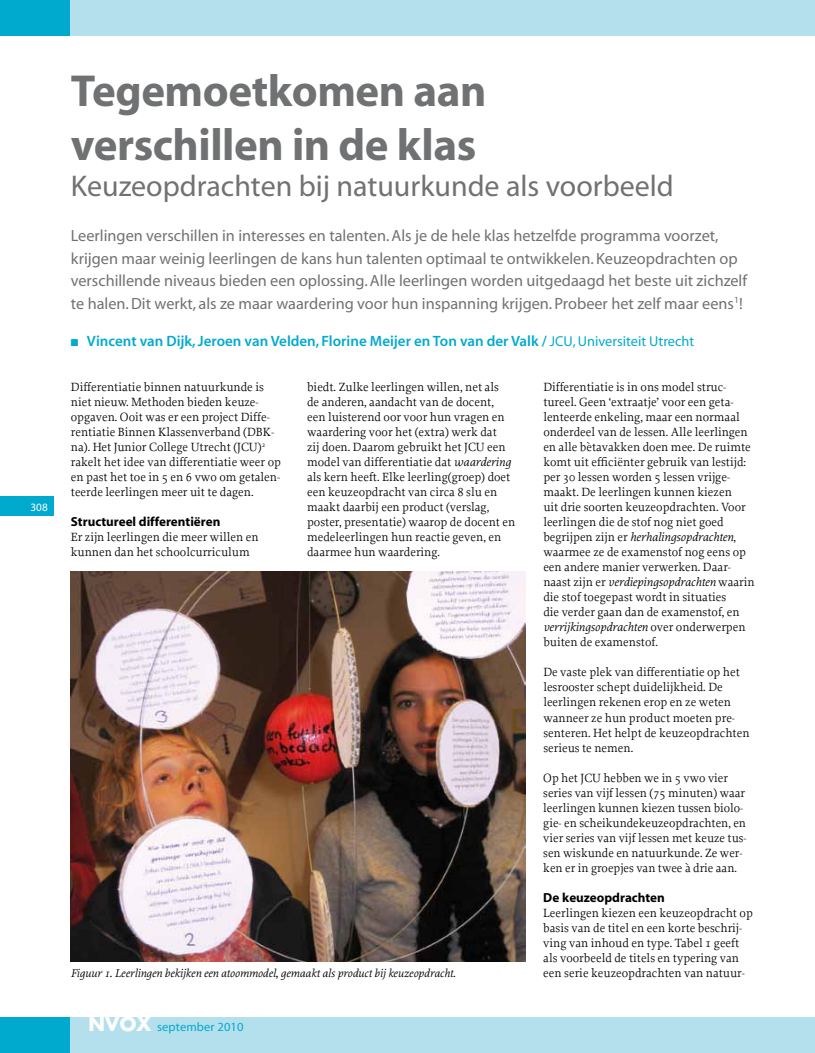
<style>
.page{position:relative;width:815px;height:1053px;background:#fff}
.page>*{position:absolute;margin:0;border:0;box-sizing:border-box;transform-origin:0 0}
.t1{font:45px/54px "Myriad MM 700 600";letter-spacing:-.01em;color:#707172}
.t2{font:30px "Myriad MM 400 600";color:#707172}
.t3{font:16.25px/22.5px "Myriad MM 400 600";color:#707172}
.t4{font:15px "Myriad MM 565 600";color:#00aace}
.t5{font:13.12px "Myriad MM 700 600";color:#000}
.t6{font:12.5px/15px "Proforma";color:#000}
.t7{font:12.5px "Myriad MM 400 600";letter-spacing:.01em;color:#00aace}
.t8{font:italic 11.88px "Proforma";color:#000}
.t9{font:11.25px "Myriad MM 400 600";color:#fff}
.s1{font-family:"Myriad MM 400 600";font-size:14.38px}
.s2{font-style:italic}
.s3{font-family:"Futura";font-weight:700;font-size:18.75px;color:#fff}
</style>
<div class="page">
<div style="left:0;top:0;width:71px;height:35px;background:#00aace"></div>
<div style="left:71px;top:0;width:744px;height:35px;background:#b4dfec"></div>
<div style="left:0;top:496px;width:53px;height:20px;background:#00aace"></div>
<div style="left:0;top:1017px;width:71px;height:35px;background:#00aace"></div>
<div style="left:71px;top:1017px;width:744px;height:35px;background:#b4dfec"></div>
<img style="left:71px;top:571px;width:455px;height:390px">
<p class="t9" style="left:30px;top:502px;width:19px">308</p>
<h1 class="t1" style="left:71px;top:66px;width:417px">Tegemoetkomen aan verschillen in de klas</h1>
<h2 class="t2" style="left:71px;top:172px;width:604px">Keuzeopdrachten bij natuurkunde als voorbeeld</h2>
<p class="t3" style="left:71px;top:225px;width:678px">Leerlingen verschillen in interesses en talenten. Als je de hele klas hetzelfde programma voorzet, krijgen maar weinig leerlingen de kans hun talenten optimaal te ontwikkelen. Keuzeopdrachten op verschillende niveaus bieden een oplossing. Alle leerlingen worden uitgedaagd het beste uit zichzelf te halen. Dit werkt, als ze maar waardering voor hun inspanning krijgen. Probeer het zelf maar eens<sup>1</sup>!</p>
<p class="t4" style="left:71px;top:334px;width:625px">■ Vincent van Dijk, Jeroen van Velden, Florine Meijer en Ton van der Valk / <span class="s1">JCU, Universiteit Utrecht</span></p>
<p class="t6" style="left:71px;top:379px;width:212px">Differentiatie binnen natuurkunde is niet nieuw. Methoden bieden keuze&shy;opgaven. Ooit was er een project Diffe&shy;rentiatie Binnen Klassenverband (DBK&shy;na). Het Junior College Utrecht (JCU)<sup>2 </sup>rakelt het idee van differentiatie weer op en past het toe in 5 en 6 vwo om getalen&shy;teerde leerlingen meer uit te dagen.</p>
<p class="t5" style="left:71px;top:515px;width:151px">Structureel differentiëren</p>
<p class="t6" style="left:71px;top:529px;width:189px">Er zijn leerlingen die meer willen en kunnen dan het schoolcurriculum</p>
<p class="t6" style="left:307px;top:379px;width:210px">biedt. Zulke leerlingen willen, net als<br>de anderen, aandacht van de docent, een luisterend oor voor hun vragen en waardering voor het (extra) werk dat<br>zij doen. Daarom gebruikt het JCU een model van differentiatie dat <span class="s2">waardering </span>als kern heeft. Elke leerling(groep) doet een keuzeopdracht van circa 8 slu en maakt daarbij een product (verslag, poster, presentatie) waarop de docent en medeleerlingen hun reactie geven, en daarmee hun waardering.</p>
<p class="t6" style="left:543px;top:379px;width:213px">Differentiatie is in ons model struc&shy;tureel. Geen ‘extraatje’ voor een geta&shy;lenteerde enkeling, maar een normaal onderdeel van de lessen. Alle leerlingen en alle bètavakken doen mee. De ruimte komt uit efficiënter gebruik van lestijd: per 30 lessen worden 5 lessen vrijge&shy;maakt. De leerlingen kunnen kiezen<br>uit drie soorten keuzeopdrachten. Voor leerlingen die de stof nog niet goed begrijpen zijn er <span class="s2">herhalingsopdrachten</span>, waarmee ze de examenstof nog eens op een andere manier verwerken. Daar&shy;naast zijn er <span class="s2">verdiepingsopdrachten</span> waarin die stof toegepast wordt in situaties<br>die verder gaan dan de examenstof, en <span class="s2">verrijkingsopdrachten</span> over onderwerpen buiten de examenstof.</p>
<p class="t6" style="left:543px;top:664px;width:208px">De vaste plek van differentiatie op het lesrooster schept duidelijkheid. De leerlingen rekenen erop en ze weten wanneer ze hun product moeten pre&shy;senteren. Het helpt de keuzeopdrachten serieus te nemen.</p>
<p class="t6" style="left:543px;top:769px;width:205px">Op het JCU hebben we in 5 vwo vier series van vijf lessen (75 minuten) waar leerlingen kunnen kiezen tussen biolo&shy;gie- en scheikundekeuzeopdrachten, en vier series van vijf lessen met keuze tus&shy;sen wiskunde en natuurkunde. Ze wer&shy;ken er in groepjes van twee à drie aan.</p>
<p class="t5" style="left:543px;top:890px;width:123px">De keuzeopdrachten</p>
<p class="t6" style="left:543px;top:904px;width:211px">Leerlingen kiezen een keuzeopdracht op basis van de titel en een korte beschrij&shy;ving van inhoud en type. Tabel 1 geeft als voorbeeld de titels en typering van een serie keuzeopdrachten van natuur-</p>
<p class="t8" style="left:71px;top:965px;width:386px">Figuur 1. Leerlingen bekijken een atoommodel, gemaakt als product bij keuzeopdracht.</p>
<p class="t7" style="left:89px;top:1020px;width:156px"><span class="s3">NVOX</span> september 2010</p>
</div>
